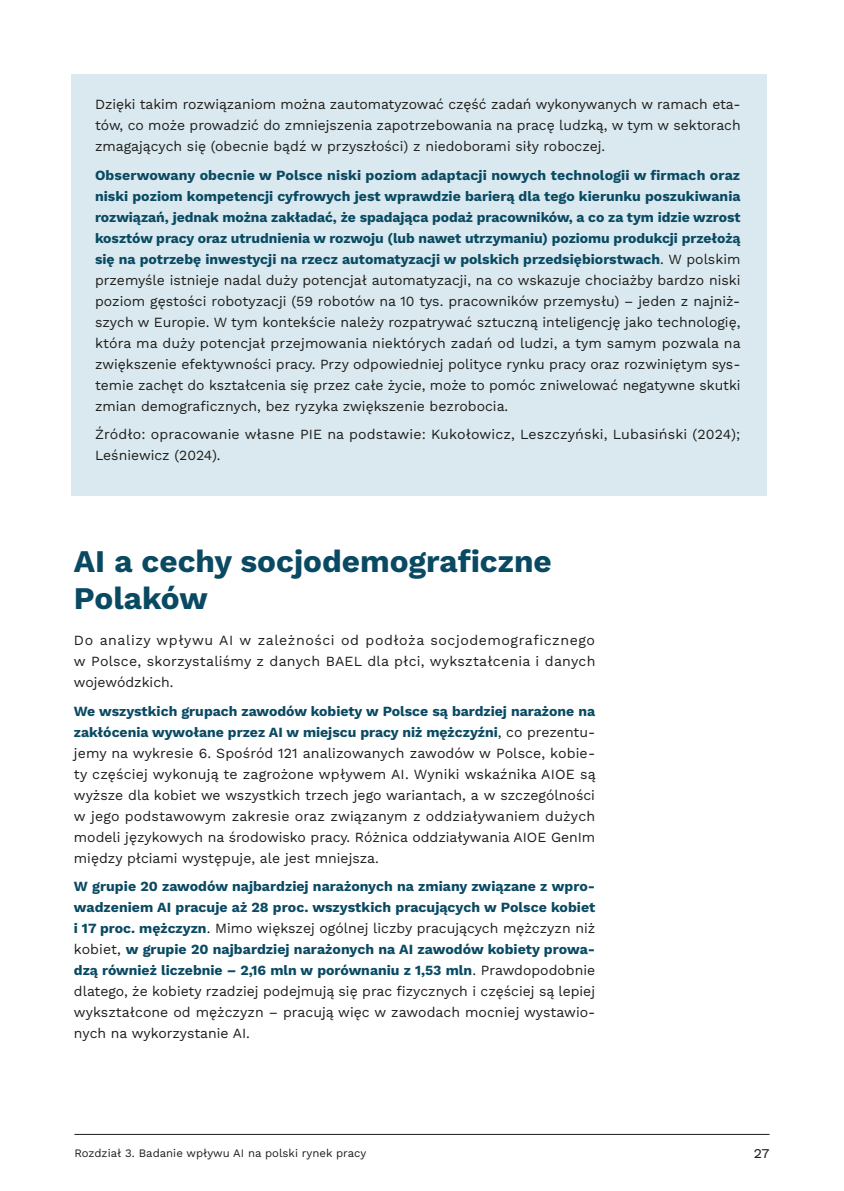
<style>
.page{position:relative;width:844px;height:1191px;background:#fff}
.page>*{position:absolute;margin:0;border:0;box-sizing:border-box;transform-origin:0 0}
._2-Podtytuł{font:700 31.5px/36.8px "Work Sans";color:#094a62}
.t1{font:15.75px "Work Sans";color:#1d1d1b}
._2-Tekst__PL{font:14px/21px "Work Sans";color:#1d1d1b;text-align:justify}
._2-Tekst__PL-2{font:700 14px/21px "Work Sans";color:#094a62;text-align:justify}
.t2{font:11.38px "Work Sans";color:#1d1d1b}
.s1{font-weight:700;color:#094a62}
.s2{font-weight:400;color:#1d1d1b}
</style>
<div class="page">
<hr style="left:74px;top:1134px;width:695px;height:1px;background:#1d1d1b">
<div style="left:71px;top:74px;width:695px;height:422px;background:#dae9ef"></div>
<p class="_2-Tekst__PL" style="left:95px;top:93px;width:647px">Dzięki takim rozwiązaniom można zautomatyzować część zadań wykonywanych w ramach eta&shy;tów, co może prowadzić do zmniejszenia zapotrzebowania na pracę ludzką, w tym w sektorach zmagających się (obecnie bądź w przyszłości) z niedoborami siły roboczej.</p>
<p class="_2-Tekst__PL" style="left:95px;top:164px;width:647px"><span class="s1">Obserwowany obecnie w Polsce niski poziom adaptacji nowych technologii w firmach oraz niski poziom kompetencji cyfrowych jest wprawdzie barierą dla tego kierunku poszukiwania rozwiązań, jednak można zakładać, że spadająca podaż pracowników, a co za tym idzie wzrost kosztów pracy oraz utrudnienia w rozwoju (lub nawet utrzymaniu) poziomu produkcji przełożą się na potrzebę inwestycji na rzecz automatyzacji w polskich przedsiębiorstwach</span>. W polskim przemyśle istnieje nadal duży potencjał automatyzacji, na co wskazuje chociażby bardzo niski poziom gęstości robotyzacji (59 robotów na 10 tys. pracowników przemysłu) – jeden z najniż&shy;szych w Europie. W tym kontekście należy rozpatrywać sztuczną inteligencję jako technologię, która ma duży potencjał przejmowania niektórych zadań od ludzi, a tym samym pozwala na zwiększenie efektywności pracy. Przy odpowiedniej polityce rynku pracy oraz rozwiniętym sys&shy;temie zachęt do kształcenia się przez całe życie, może to pomóc zniwelować negatywne skutki zmian demograficznych, bez ryzyka zwiększenie bezrobocia.</p>
<p class="_2-Tekst__PL" style="left:95px;top:423px;width:646px">Źródło: opracowanie własne PIE na podstawie: Kukołowicz, Leszczyński, Lubasiński (2024);<br>Leśniewicz (2024).</p>
<p class="_2-Podtytuł" style="left:74px;top:542px;width:479px">AI a cechy socjodemograficzne<br>Polaków</p>
<p class="_2-Tekst__PL" style="left:74px;top:629px;width:523px">Do analizy wpływu AI w zależności od podłoża socjodemograficznego w Polsce, skorzystaliśmy z danych BAEL dla płci, wykształcenia i danych wojewódzkich.</p>
<p class="_2-Tekst__PL" style="left:74px;top:699px;width:523px"><span class="s1">We wszystkich grupach zawodów kobiety w Polsce są bardziej narażone na zakłócenia wywołane przez AI w miejscu pracy niż mężczyźni</span>, co prezentu&shy;jemy na wykresie 6. Spośród 121 analizowanych zawodów w Polsce, kobie&shy;ty częściej wykonują te zagrożone wpływem AI. Wyniki wskaźnika AIOE są wyższe dla kobiet we wszystkich trzech jego wariantach, a w szczególności w jego podstawowym zakresie oraz związanym z oddziaływaniem dużych modeli językowych na środowisko pracy. Różnica oddziaływania AIOE GenIm między płciami występuje, ale jest mniejsza.</p>
<p class="_2-Tekst__PL-2" style="left:74px;top:875px;width:522px">W grupie 20 zawodów najbardziej narażonych na zmiany związane z wpro&shy;wadzeniem AI pracuje aż 28 proc. wszystkich pracujących w Polsce kobiet i 17 proc. mężczyzn<span class="s2">. Mimo większej ogólnej liczby pracujących mężczyzn niż kobiet,</span> w grupie 20 najbardziej narażonych na AI zawodów kobiety prowa&shy;dzą również liczebnie – 2,16 mln w porównaniu z 1,53 mln<span class="s2">. Prawdopodobnie dlatego, że kobiety rzadziej podejmują się prac fizycznych i częściej są lepiej wykształcone od mężczyzn – pracują więc w zawodach mocniej wystawio&shy;nych na wykorzystanie AI.</span></p>
<p class="t2" style="left:74px;top:1144px;width:293px">Rozdział 3. Badanie wpływu AI na polski rynek pracy</p>
<p class="t1" style="left:753px;top:1140px;width:17px">27</p>
</div>
